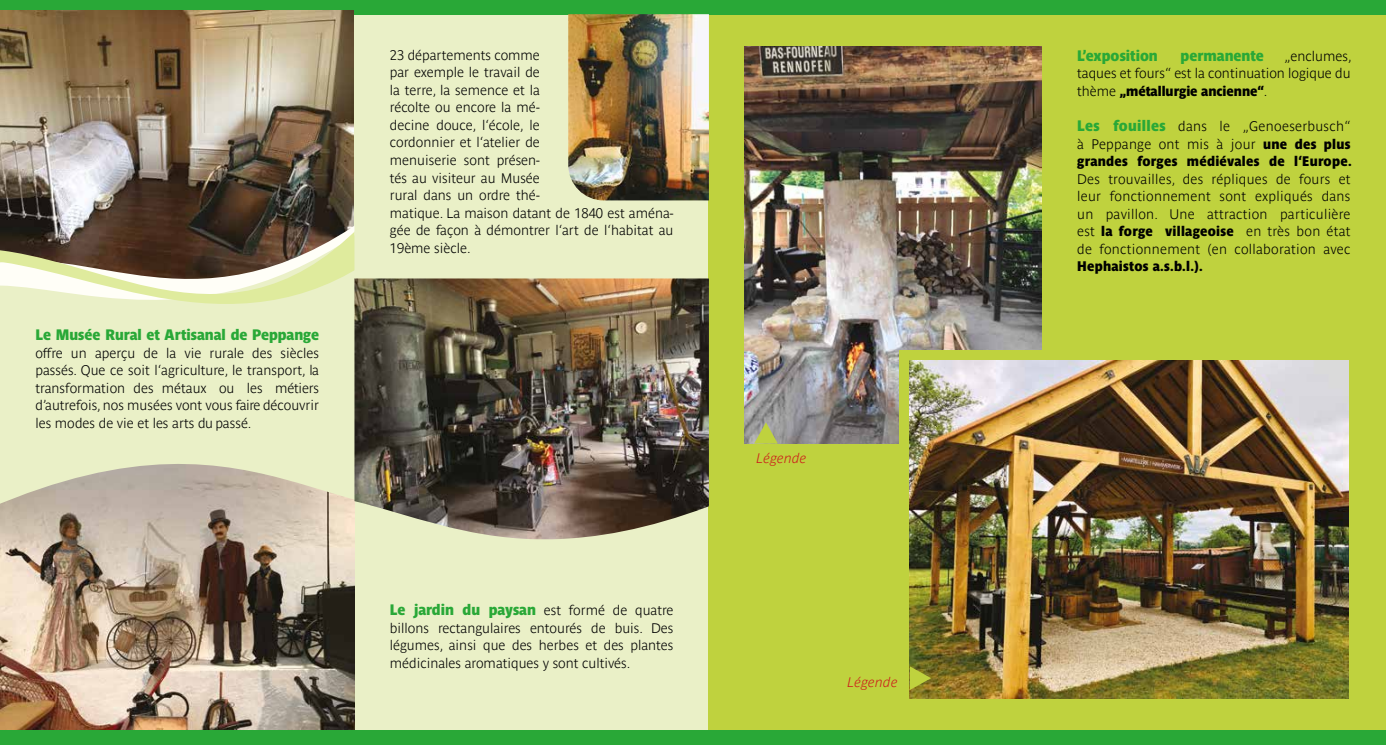
<style>
.page{position:relative;width:1386px;height:745px;background:#fff}
.page>*{position:absolute;margin:0;border:0;box-sizing:border-box;transform-origin:0 0}
.t1{font:15px "Parisine Std Narr Sombre";color:#29a837}
.t2{font:700 13.75px/17.5px "Parisine Std Clair";color:#000;text-align:justify}
.t3{font:700 13.75px/17.5px "Parisine Std Clair";letter-spacing:.02em;color:#000}
.t4{font:13.75px "Parisine Std Narr Sombre";letter-spacing:.02em;color:#000}
.t5{font:13.75px "Parisine Std Narr Sombre";color:#000}
.t6{font:italic 700 13.75px "Parisine Std Clair";letter-spacing:.02em;color:#cd1719}
.s1{font-family:"Parisine Std Clair";font-weight:700;font-size:13.75px;color:#000}
.s2{font-family:"Parisine Std Clair";font-weight:700}
.s3{font-family:"Parisine Std Narr Sombre";font-weight:400;font-size:15px;color:#29a837}
.s4{font-family:"Parisine Std Narr Sombre";font-weight:400}
</style>
<div class="page">
<div style="left:0;top:0;width:1385px;height:744px;background:#eaf0c7"></div>
<div style="left:709px;top:8px;width:676px;height:733px;background:#bfd23e"></div>
<img style="left:0;top:560px;width:354px;height:170px">
<img style="left:744px;top:47px;width:297px;height:396px">
<div style="left:0;top:0;width:1385px;height:14px;background:#29a837"></div>
<div style="left:0;top:730px;width:1385px;height:14px;background:#29a837"></div>
<img style="left:0;top:11px;width:354px;height:184px">
<svg style="left:0;top:195px;width:354px;height:109px;background:#867e67"></svg>
<svg style="left:0;top:464px;width:355px;height:96px"></svg>
<img style="left:354px;top:278px;width:355px;height:261px">
<div style="left:899px;top:350px;width:177px;height:148px;background:#bfd23e"></div>
<img style="left:909px;top:360px;width:439px;height:337px">
<svg style="left:754px;top:422px;width:23px;height:21px"></svg>
<svg style="left:909px;top:666px;width:22px;height:23px"></svg>
<img style="left:568px;top:14px;width:141px;height:186px">
<p class="t1" style="left:35px;top:326px;width:285px">Le Musée Rural et Artisanal de Peppange</p>
<p class="t2" style="left:35px;top:344px;width:285px">offre un aperçu de la vie rurale des siècles passés. Que ce soit l‘agriculture, le transport, la transformation des métaux ou les métiers d’autrefois, nos musées vont vous faire découvrir les modes de vie et les arts du passé.</p>
<p class="t2" style="left:390px;top:46px;width:285px;text-align:left">23 départements comme<br>par exemple le travail de<br>la terre, la semence et la<br>récolte ou encore la mé-<br>decine douce, l‘école, le<br>cordonnier et l‘atelier de<br>menuiserie sont présen-<br>tés au visiteur au Musée<br>rural dans un ordre thé-<br>matique. La maison datant de 1840 est aména&shy;gée de façon à démontrer l‘art de l‘habitat au<br>19ème siècle.</p>
<p class="t1" style="left:390px;top:600px;width:285px">Le jardin du paysan <span class="s1">est formé de quatre</span></p>
<p class="t2" style="left:390px;top:618px;width:285px">billons rectangulaires entourés de buis. Des légumes, ainsi que des herbes et des plantes médicinales aromatiques y sont cultivés.</p>
<p class="t6" style="left:756px;top:449px;width:52px">Légende</p>
<p class="t6" style="left:847px;top:673px;width:52px">Légende</p>
<p class="t1" style="left:1077px;top:47px;width:82px">L’exposition</p>
<p class="t1" style="left:1180px;top:47px;width:85px">permanente</p>
<p class="t2" style="left:1077px;top:47px;width:276px;text-align:right">„enclumes,<br>taques et fours“ est la continuation logique du</p>
<p class="t5" style="left:1077px;top:83px;width:192px"><span class="s2">thème</span> „métallurgie ancienne“<span class="s2">.</span></p>
<p class="t3" style="left:1077px;top:117px;width:275px"><span class="s3">Les fouilles</span> dans le „Genoeserbusch“ à Peppange ont mis à jour <span class="s4">une des plus</span></p>
<p class="t4" style="left:1077px;top:153px;width:276px">grandes forges médiévales de l‘Europe.</p>
<p class="t2" style="left:1077px;top:170px;width:275px">Des trouvailles, des répliques de fours et leur fonctionnement sont expliqués dans un pavillon. Une attraction particulière</p>
<p class="t4" style="left:1077px;top:223px;width:275px"><span class="s2">est</span> la forge villageoise <span class="s2">en très bon état</span></p>
<p class="t3" style="left:1077px;top:240px;width:275px">de fonctionnement (en collaboration avec</p>
<p class="t4" style="left:1077px;top:258px;width:127px">Hephaistos a.s.b.l.).</p>
</div>
